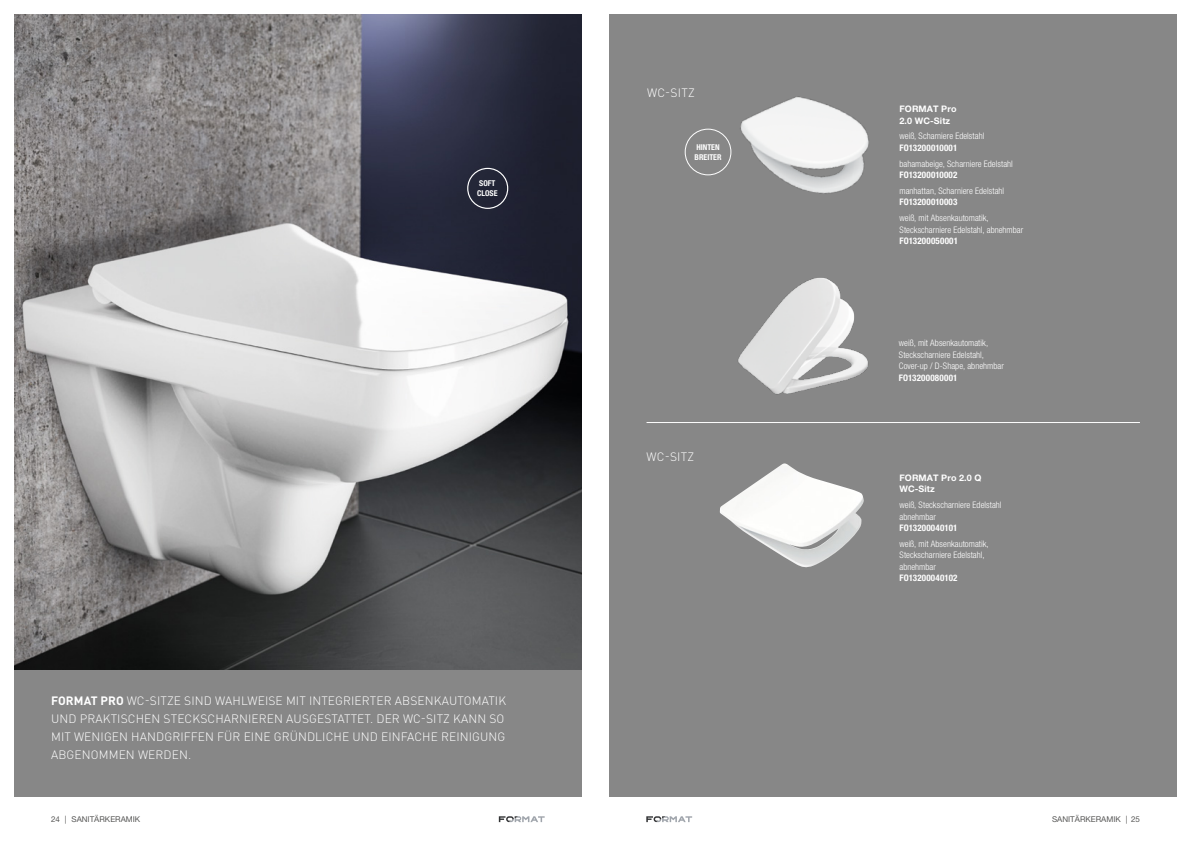
<style>
.page{position:relative;width:1191px;height:842px;background:#fff}
.page>*{position:absolute;margin:0;border:0;box-sizing:border-box;transform-origin:0 0}
.t1{font:300 12px/18px "DIN Pro";letter-spacing:.01em;color:#fff}
.t2{font:300 condensed 9px/11.5px "Helvetica Neue LT Pro";letter-spacing:.005em;color:#fff}
.t3{font:700 condensed 9px "Helvetica Neue LT Pro";letter-spacing:.02em;color:#fff}
.t4{font:700 9px/11.5px "Helvetica Neue LT Pro";letter-spacing:.01em;color:#fff}
.t5{font:8px "Helvetica Neue LT Pro";color:#575756}
.t6{font:700 condensed 8px/10px "Helvetica Neue LT Pro";color:#fff}
.s1{font-weight:700}
</style>
<div class="page">
<div style="left:609px;top:14px;width:567px;height:783px;background:#878787"></div>
<div style="left:14px;top:14px;width:567px;height:783px;background:#878787"></div>
<svg style="left:499px;top:816px;width:45px;height:6px"></svg>
<svg style="left:646px;top:816px;width:46px;height:6px"></svg>
<img style="left:14px;top:14px;width:567px;height:655px">
<img style="left:720px;top:463px;width:144px;height:105px">
<div style="left:467px;top:168px;width:41px;height:41px;border:1px solid #fff;border-radius:50%"></div>
<hr style="left:646px;top:422px;width:494px;height:1px;background:#fff">
<div style="left:684px;top:129px;width:47px;height:46px;border:1px solid #fff;border-radius:50%"></div>
<img style="left:738px;top:277px;width:130px;height:118px">
<img style="left:720px;top:96px;width:149px;height:98px">
<p class="t6" style="left:477px;top:178px;width:22px">SOFT<br>CLOSE</p>
<h1 class="t1" style="left:51px;top:691px;width:456px"><span class="s1">FORMAT PRO</span> WC-SITZE SIND WAHLWEISE MIT INTEGRIERTER ABSENKAUTOMATIK UND PRAKTISCHEN STECKSCHARNIEREN AUSGESTATTET. DER WC-SITZ KANN SO MIT WENIGEN HANDGRIFFEN FÜR EINE GRÜNDLICHE UND EINFACHE REINIGUNG ABGENOMMEN WERDEN.</h1>
<h1 class="t1" style="left:647px;top:84px;width:49px">WC-SITZ</h1>
<p class="t6" style="left:694px;top:142px;width:28px">HINTEN<br>BREITER</p>
<h1 class="t1" style="left:646px;top:448px;width:49px">WC-SITZ</h1>
<p class="t4" style="left:899px;top:103px;width:58px">FORMAT Pro<br>2.0 WC-Sitz</p>
<p class="t2" style="left:899px;top:130px;width:86px">weiß, Scharniere Edelstahl</p>
<p class="t3" style="left:899px;top:142px;width:59px">FO13200010001</p>
<p class="t2" style="left:899px;top:158px;width:115px">bahamabeige, Scharniere Edelstahl</p>
<p class="t3" style="left:899px;top:169px;width:60px">FO13200010002</p>
<p class="t2" style="left:899px;top:185px;width:106px">manhattan, Scharniere Edelstahl</p>
<p class="t3" style="left:899px;top:197px;width:59px">FO13200010003</p>
<p class="t2" style="left:899px;top:212px;width:125px">weiß, mit Absenkautomatik,<br>Steckscharniere Edelstahl, abnehmbar</p>
<p class="t3" style="left:899px;top:235px;width:60px">FO13200050001</p>
<p class="t2" style="left:899px;top:337px;width:106px">weiß, mit Absenkautomatik,<br>Steckscharniere Edelstahl,<br>Cover-up / D-Shape, abnehmbar</p>
<p class="t3" style="left:899px;top:372px;width:60px">FO13200080001</p>
<p class="t4" style="left:899px;top:472px;width:84px">FORMAT Pro 2.0 Q<br>WC-Sitz</p>
<p class="t2" style="left:899px;top:499px;width:104px">weiß, Steckscharniere Edelstahl abnehmbar</p>
<p class="t3" style="left:899px;top:522px;width:59px">FO13200040101</p>
<p class="t2" style="left:899px;top:538px;width:91px">weiß, mit Absenkautomatik,<br>Steckscharniere Edelstahl, abnehmbar</p>
<p class="t3" style="left:899px;top:573px;width:60px">FO13200040102</p>
<p class="t5" style="left:51px;top:814px;width:91px">24 | SANITÄRKERAMIK</p>
<p class="t5" style="left:1052px;top:815px;width:89px">SANITÄRKERAMIK | 25</p>
</div>
